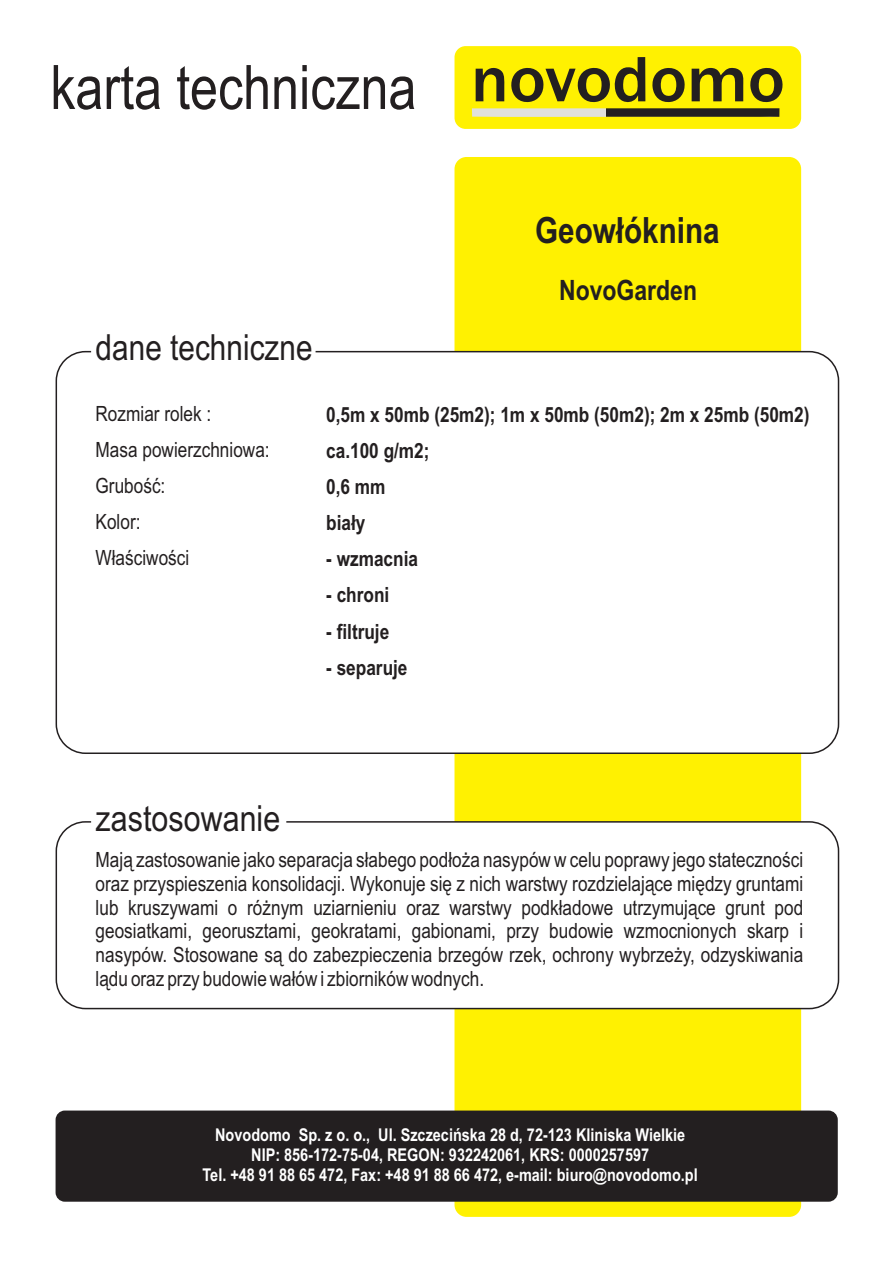
<style>
.page{position:relative;width:893px;height:1263px;background:#fff}
.page>*{position:absolute;margin:0;border:0;box-sizing:border-box;transform-origin:0 0}
.t1{font:61.35px "Arial Narrow";color:#231f20}
.t2{font:700 36.15px "Arial Narrow";color:#231f20}
.t3{font:36px "Arial Narrow";color:#231f20}
.t4{font:700 28.05px "Arial Narrow";color:#231f20}
.t5{font:21px/23.9px "Arial Narrow";color:#231f20}
.t6{font:700 21px/36.2px "Arial Narrow";color:#231f20}
.t7{font:700 17.7px/20.1px "Arial Narrow";color:#fff;text-align:center}
</style>
<div class="page">
<div style="left:454px;top:157px;width:347px;height:1060px;background:#fff101;border-radius:12px"></div>
<div style="left:56px;top:1110px;width:782px;height:92px;background:#231f20;border-radius:9px"></div>
<div style="left:454px;top:46px;width:347px;height:83px;background:#fff101;border-radius:11px"></div>
<svg style="left:472px;top:57px;width:311px;height:60px"></svg>
<svg style="left:56px;top:351px;width:783px;height:403px"></svg>
<svg style="left:56px;top:821px;width:783px;height:188px"></svg>
<h1 class="t1" style="left:50px;top:64px;width:368px">karta techniczna</h1>
<h3 class="t3" style="left:96px;top:334px;width:219px">dane techniczne</h3>
<h2 class="t2" style="left:535px;top:217px;width:186px">Geow³óknina</h2>
<h3 class="t4" style="left:559px;top:279px;width:139px">NovoGarden</h3>
<p class="t5" style="left:96px;top:398px;width:176px;line-height:35.8px">Rozmiar rolek :<br>Masa powierzchniowa:<br>Gruboœæ:<br>Kolor:<br>W³aœciwoœci</p>
<p class="t6" style="left:326px;top:398px;width:485px">0,5m x 50mb (25m2); 1m x 50mb (50m2); 2m x 25mb (50m2) ca.100 g/m2;<br>0,6 mm<br>bia³y</p>
<p class="t6" style="left:326px;top:543px;width:93px">- wzmacnia</p>
<p class="t6" style="left:326px;top:579px;width:65px">- chroni</p>
<p class="t6" style="left:326px;top:615px;width:65px">- filtruje</p>
<p class="t6" style="left:326px;top:651px;width:83px">- separuje</p>
<h3 class="t3" style="left:96px;top:804px;width:186px">zastosowanie</h3>
<p class="t5" style="left:96px;top:850px;width:709px;text-align:justify">Majà zastosowanie jako separacja sùabego podùoýa nasypów w celu poprawy jego statecznoúci oraz przyspieszenia konsolidacji. Wykonuje siæ z nich warstwy rozdzielajàce miædzy gruntami lub kruszywami o róýnym uziarnieniu oraz warstwy podkùadowe utrzymujàce grunt pod geosiatkami, georusztami, geokratami, gabionami, przy budowie wzmocnionych skarp i nasypów. Stosowane sà do zabezpieczenia brzegów rzek, ochrony wybrzeýy, odzyskiwania làdu oraz przy budowie waùów i zbiorników wodnych.</p>
<p class="t7" style="left:203px;top:1126px;width:497px">Novodomo Sp. z o. o., Ul. Szczeciñska 28 d, 72-123 Kliniska Wielkie<br>NIP: 856-172-75-04, REGON: 932242061, KRS: 0000257597<br>Tel. +48 91 88 65 472, Fax: +48 91 88 66 472, e-mail: biuro@novodomo.pl</p>
</div>
